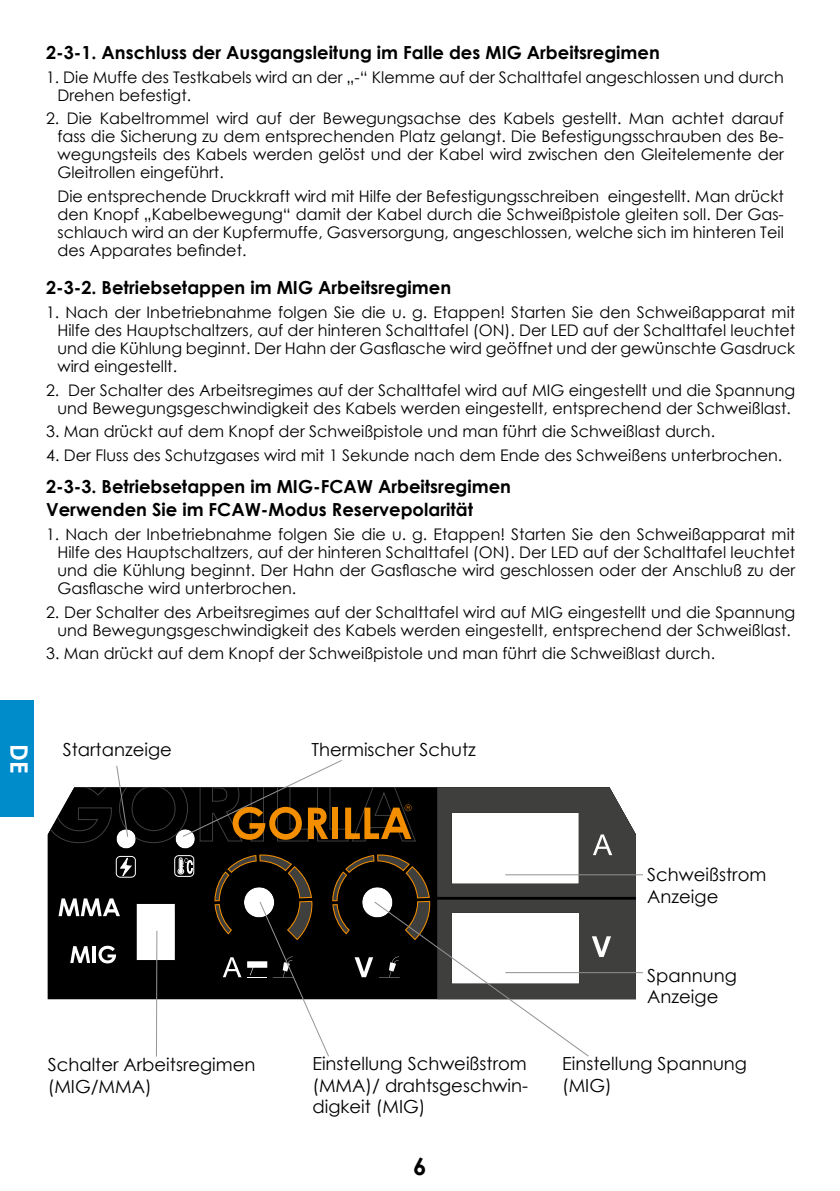
<style>
.page{position:relative;width:840px;height:1191px;background:#fff}
.page>*{position:absolute;margin:0;border:0;box-sizing:border-box;transform-origin:0 0}
.t1{font:700 24px "Century Gothic";color:#fff}
.t2{font:700 24px "Century Gothic";color:#000}
.t3{font:700 18px/23.6px "Century Gothic";color:#000}
.t4{font:18px/21.6px "Century Gothic";color:#000}
.t5{font:16px/18px "Century Gothic";color:#000;text-align:justify}
</style>
<div class="page">
<div style="left:0;top:700px;width:34px;height:116px;background:#008bcb"></div>
<svg style="left:48px;top:760px;width:587px;height:297px"></svg>
<hr style="left:505px;top:874px;width:137px;height:1px;background:#909090">
<hr style="left:505px;top:972px;width:137px;height:1px;background:#909090">
<p class="t3" style="left:46px;top:40px;width:615px">2-3-1. Anschluss der Ausgangsleitung im Falle des MIG Arbeitsregimen</p>
<p class="t5" style="left:57px;top:68px;width:727px;text-indent:-11px">1. Die Muffe des Testkabels wird an der „-“ Klemme auf der Schalttafel angeschlossen und durch<br>Drehen befestigt.</p>
<p class="t5" style="left:57px;top:109px;width:727px;text-indent:-11px">2. Die Kabeltrommel wird auf der Bewegungsachse des Kabels gestellt. Man achtet darauf fass die Sicherung zu dem entsprechenden Platz gelangt. Die Befestigungsschrauben des Be&shy;wegungsteils des Kabels werden gelöst und der Kabel wird zwischen den Gleitelemente der Gleitrollen eingeführt.</p>
<p class="t5" style="left:57px;top:187px;width:727px">Die entsprechende Druckkraft wird mit Hilfe der Befestigungsschreiben eingestellt. Man drückt den Knopf „Kabelbewegung“ damit der Kabel durch die Schweißpistole gleiten soll. Der Gas&shy;schlauch wird an der Kupfermuffe, Gasversorgung, angeschlossen, welche sich im hinteren Teil des Apparates befindet.</p>
<p class="t3" style="left:46px;top:275px;width:406px">2-3-2. Betriebsetappen im MIG Arbeitsregimen</p>
<p class="t5" style="left:57px;top:303px;width:739px;text-indent:-11px">1. Nach der Inbetriebnahme folgen Sie die u. g. Etappen! Starten Sie den Schweißapparat mit Hilfe des Hauptschaltzers, auf der hinteren Schalttafel (ON). Der LED auf der Schalttafel leuchtet und die Kühlung beginnt. Der Hahn der Gasflasche wird geöffnet und der gewünschte Gasdruck wird eingestellt.</p>
<p class="t5" style="left:46px;top:380px;width:750px;text-align:center">2. Der Schalter des Arbeitsregimes auf der Schalttafel wird auf MIG eingestellt und die Spannung und Bewegungsgeschwindigkeit des Kabels werden eingestellt, entsprechend der Schweißlast.</p>
<p class="t5" style="left:46px;top:422px;width:670px">3. Man drückt auf dem Knopf der Schweißpistole und man führt die Schweißlast durch.</p>
<p class="t5" style="left:46px;top:446px;width:737px">4. Der Fluss des Schutzgases wird mit 1 Sekunde nach dem Ende des Schweißens unterbrochen.</p>
<p class="t3" style="left:46px;top:473px;width:466px">2-3-3. Betriebsetappen im MIG-FCAW Arbeitsregimen<br>Verwenden Sie im FCAW-Modus Reservepolarität</p>
<p class="t5" style="left:57px;top:525px;width:739px;text-indent:-11px">1. Nach der Inbetriebnahme folgen Sie die u. g. Etappen! Starten Sie den Schweißapparat mit Hilfe des Hauptschaltzers, auf der hinteren Schalttafel (ON). Der LED auf der Schalttafel leuchtet und die Kühlung beginnt. Der Hahn der Gasflasche wird geschlossen oder der Anschluß zu der Gasflasche wird unterbrochen.</p>
<p class="t5" style="left:46px;top:603px;width:750px;text-align:center">2. Der Schalter des Arbeitsregimes auf der Schalttafel wird auf MIG eingestellt und die Spannung und Bewegungsgeschwindigkeit des Kabels werden eingestellt, entsprechend der Schweißlast.</p>
<p class="t5" style="left:46px;top:644px;width:670px">3. Man drückt auf dem Knopf der Schweißpistole und man führt die Schweißlast durch.</p>
<h1 class="t1" style="left:37px;top:744px;width:31px;rotate:90deg">DE</h1>
<p class="t4" style="left:63px;top:739px;width:110px">Startanzeige</p>
<p class="t4" style="left:311px;top:739px;width:166px">Thermischer Schutz</p>
<p class="t4" style="left:647px;top:863px;width:120px">Schweißstrom<br>Anzeige</p>
<p class="t4" style="left:647px;top:964px;width:91px">Spannung<br>Anzeige</p>
<p class="t4" style="left:48px;top:1053px;width:209px">Schalter Arbeitsregimen (MIG/MMA)</p>
<p class="t4" style="left:312px;top:1052px;width:217px;text-align:justify">Einstellung Schweißstrom (MMA)/ drahtsgeschwin&shy;digkeit (MIG)</p>
<p class="t4" style="left:561px;top:1052px;width:186px">Einstellung Spannung (MIG)</p>
<h1 class="t2" style="left:413px;top:1148px;width:15px">6</h1>
</div>
